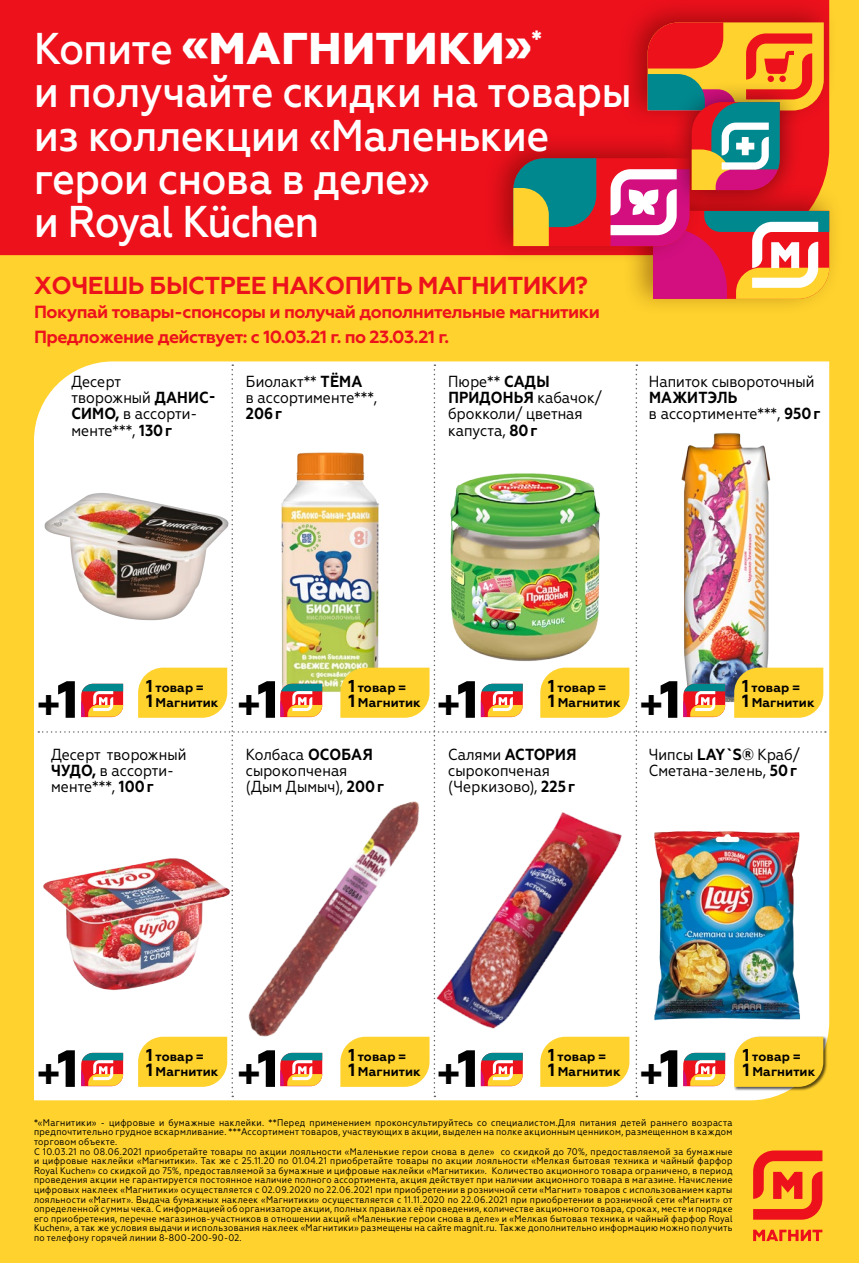
<style>
.page{position:relative;width:859px;height:1263px;background:#ffd22e}
.page>*{position:absolute;margin:0;border:0;box-sizing:border-box;transform-origin:0 0}
.t1{font:500 44.4px/43.5px "Geometria Narrow";letter-spacing:-.005em;color:#fff}
.t2{font:700 39.15px "Geometria";color:#000}
.t3{font:700 24.6px "Geometria";letter-spacing:-.02em;color:#ed111c}
.t4{font:700 17.55px/24.6px "Geometria";letter-spacing:-.03em;color:#ed111c}
.t5{font:16.05px/16px "Geometria Narrow";color:#000}
.t6{font:700 12.75px/15.1px "Geometria";letter-spacing:.01em;color:#000}
.t7{font:9.75px/9.6px "Geometria Narrow";letter-spacing:.04em;color:#000;text-align:justify}
.t8{font:9.6px/9.6px "Geometria Narrow";letter-spacing:.035em;color:#000;text-align:justify}
.s1{font-family:"Geometria";font-weight:800}
.s2{font-weight:700}
.s3{font-weight:800;font-size:52.2px}
.s4{font-size:17.25px}
.s5{font-size:17.7px}
</style>
<div class="page">
<div style="left:0;top:0;width:617px;height:255px;background:#ed111c"></div>
<div style="left:622px;top:184px;width:221px;height:132px;background:#643d00;opacity:.5"></div>
<div style="left:617px;top:0;width:221px;height:128px;background:#643d00;opacity:.5"></div>
<div style="left:483px;top:131px;width:221px;height:133px;background:#643d00;opacity:.5"></div>
<svg style="left:513px;top:22px;width:316px;height:277px"></svg>
<svg style="left:753px;top:1230px;width:69px;height:11px"></svg>
<svg style="left:753px;top:1150px;width:69px;height:70px"></svg>
<div style="left:26px;top:470px;width:220px;height:177px;background:#000;opacity:.52"></div>
<div style="left:734px;top:1036px;width:94px;height:55px;background:#000;opacity:.66"></div>
<img style="left:38px;top:364px;width:788px;height:733px">
<p class="t1" style="left:34px;top:27px;width:599px">Копите <span class="s1">«МАГНИТИКИ»</span><sup>*<br></sup>и получайте скидки на товары из коллекции «Маленькие герои снова в деле»<br>и Royal Küchen</p>
<p class="t3" style="left:34px;top:270px;width:555px">ХОЧЕШЬ БЫСТРЕЕ НАКОПИТЬ МАГНИТИКИ?</p>
<p class="t4" style="left:34px;top:300px;width:567px">Покупай товары-спонсоры и получай дополнительные магнитики<br>Предложение действует: с 10.03.21 г. по 23.03.21 г.</p>
<p class="t5" style="left:71px;top:374px;width:146px">Десерт<br>творожный <span class="s2">ДАНИС-<br>СИМО,</span> в ассорти&shy;менте***, <span class="s2">130 г</span></p>
<p class="t5" style="left:246px;top:374px;width:133px">Биолакт** <span class="s2">ТЁМА<br></span>в ассортименте***,<br><span class="s2">206 г</span></p>
<p class="t5" style="left:448px;top:374px;width:155px">Пюре** <span class="s2">САДЫ<br>ПРИДОНЬЯ</span> кабачок/ брокколи/ цветная капуста, <span class="s2">80 г</span></p>
<p class="t5" style="left:649px;top:374px;width:173px">Напиток сывороточный<br><span class="s2">МАЖИТЭЛЬ<br></span>в ассортименте***, <span class="s2">950 г</span></p>
<p class="t2" style="left:36px;top:681px;width:44px">+<span class="s3">1</span></p>
<p class="t6" style="left:146px;top:680px;width:74px"><span class="s4">1</span> товар =<br><span class="s5">1</span> Магнитик</p>
<p class="t2" style="left:236px;top:681px;width:44px">+<span class="s3">1</span></p>
<p class="t6" style="left:348px;top:680px;width:74px"><span class="s4">1</span> товар =<br><span class="s5">1</span> Магнитик</p>
<p class="t2" style="left:436px;top:681px;width:44px">+<span class="s3">1</span></p>
<p class="t6" style="left:548px;top:680px;width:74px"><span class="s4">1</span> товар =<br><span class="s5">1</span> Магнитик</p>
<p class="t2" style="left:639px;top:681px;width:44px">+<span class="s3">1</span></p>
<p class="t6" style="left:742px;top:680px;width:74px"><span class="s4">1</span> товар =<br><span class="s5">1</span> Магнитик</p>
<p class="t5" style="left:51px;top:746px;width:137px">Десерт творожный<br><span class="s2">ЧУДО,</span> в ассорти&shy;менте***, <span class="s2">100 г</span></p>
<p class="t5" style="left:246px;top:746px;width:140px">Колбаса <span class="s2">ОСОБАЯ </span>сырокопченая (Дым Дымыч), <span class="s2">200 г</span></p>
<p class="t5" style="left:448px;top:746px;width:130px">Салями <span class="s2">АСТОРИЯ </span>сырокопченая (Черкизово), <span class="s2">225 г</span></p>
<p class="t5" style="left:649px;top:746px;width:152px">Чипсы <span class="s2">LAY`S®</span> Краб/<br>Сметана-зелень, <span class="s2">50 г</span></p>
<p class="t2" style="left:36px;top:1050px;width:44px">+<span class="s3">1</span></p>
<p class="t6" style="left:146px;top:1049px;width:74px"><span class="s4">1</span> товар =<br><span class="s5">1</span> Магнитик</p>
<p class="t2" style="left:236px;top:1050px;width:44px">+<span class="s3">1</span></p>
<p class="t6" style="left:348px;top:1049px;width:74px"><span class="s4">1</span> товар =<br><span class="s5">1</span> Магнитик</p>
<p class="t2" style="left:436px;top:1050px;width:44px">+<span class="s3">1</span></p>
<p class="t6" style="left:548px;top:1049px;width:74px"><span class="s4">1</span> товар =<br><span class="s5">1</span> Магнитик</p>
<p class="t2" style="left:639px;top:1050px;width:44px">+<span class="s3">1</span></p>
<p class="t6" style="left:743px;top:1049px;width:74px"><span class="s4">1</span> товар =<br><span class="s5">1</span> Магнитик</p>
<p class="t7" style="left:34px;top:1118px;width:700px">*«Магнитики» - цифровые и бумажные наклейки. **Перед применением проконсультируйтесь со специалистом.Для питания детей раннего возраста предпочтительно грудное вскармливание. ***Ассортимент товаров, участвующих в акции, выделен на полке акционным ценником, размещенном в каждом торговом объекте.</p>
<p class="t8" style="left:34px;top:1146px;width:700px">С 10.03.21 по 08.06.2021 приобретайте товары по акции лояльности «Маленькие герои снова в деле» со скидкой до 70%, предоставляемой за бумажные и цифровые наклейки «Магнитики». Так же с 25.11.20 по 01.04.21 приобретайте товары по акции лояльности «Мелкая бытовая техника и чайный фарфор Royal Kuchen» со скидкой до 75%, предоставляемой за бумажные и цифровые наклейки «Магнитики». Количество акционного товара ограничено, в период проведения акции не гарантируется постоянное наличие полного ассортимента, акция действует при наличии акционного товара в магазине. Начисление цифровых наклеек «Магнитики» осуществляется с 02.09.2020 по 22.06.2021 при приобретении в розничной сети «Магнит» товаров с использованием карты лояльности «Магнит». Выдача бумажных наклеек «Магнитики» осуществляется с 11.11.2020 по 22.06.2021 при приобретении в розничной сети «Магнит» от определенной суммы чека. С информацией об организаторе акции, полных правилах её проведения, количестве акционного товара, сроках, месте и порядке его приобретения, перечне магазинов-участников в отношении акций «Маленькие герои снова в деле» и «Мелкая бытовая техника и чайный фарфор Royal Kuchen», а так же условия выдачи и использования наклеек «Магнитики» размещены на сайте magnit.ru. Также дополнительно информацию можно получить по телефону горячей линии 8-800-200-90-02.</p>
</div>
